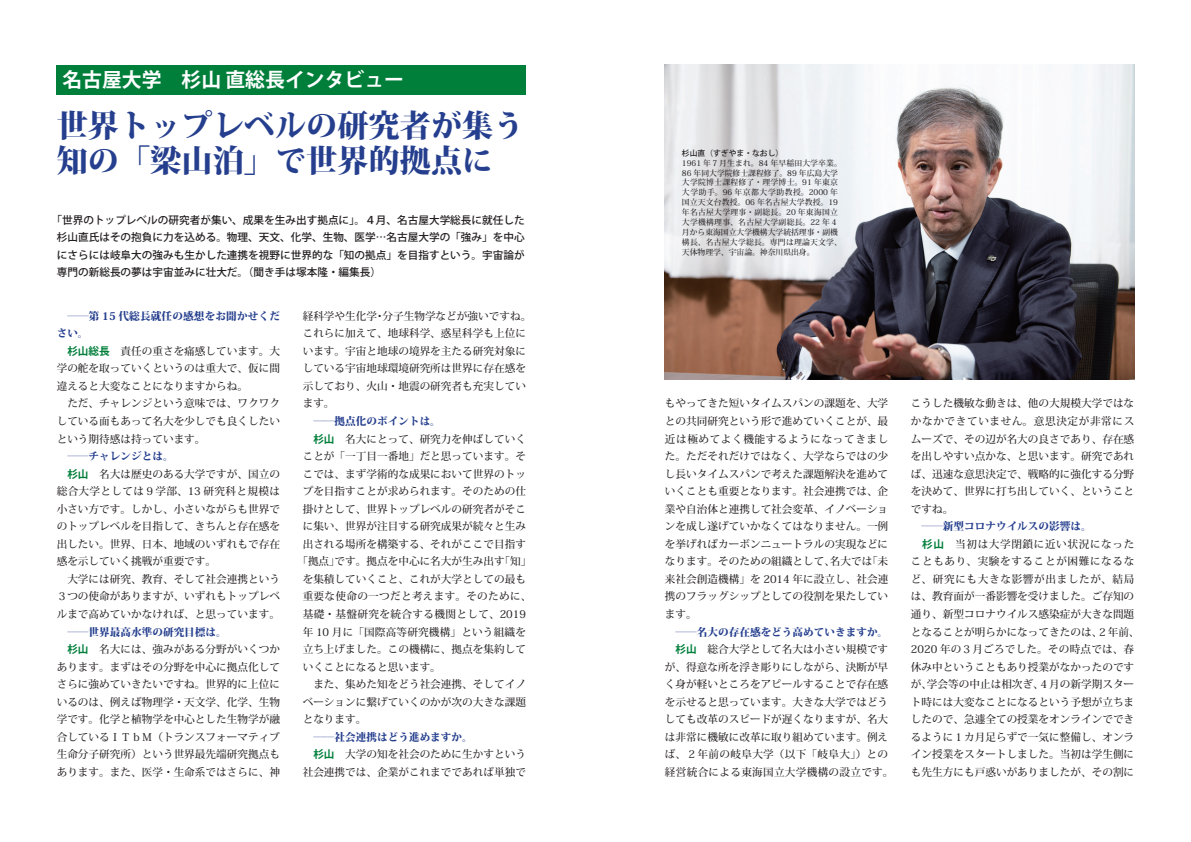
<style>
.page{position:relative;width:1191px;height:842px;background:#fff}
.page>*{position:absolute;margin:0;border:0;box-sizing:border-box;transform-origin:0 0}
.t1{font:800 31.2px "Koz Min Pro";color:#253f8e}
.t2{font:700 19.8px "Koz Go Pro";color:#fff}
.t3{font:500 10.6px/17.5px "Koz Min Pro";color:#231f20;text-align:justify}
.t4{font:500 10.6px/17.5px "Koz Go Pro";color:#231f20;text-align:justify}
.t5{font:800 10.6px/17.5px "Koz Min Pro";color:#253f8e}
.t6{font:500 10.6px "Koz Min Pro";letter-spacing:.035em;color:#231f20}
.t7{font:500 10.6px "Koz Min Pro";letter-spacing:.03em;color:#231f20}
.t8{font:500 7.8px/9.9px "Koz Min Pro";letter-spacing:.025em;color:#231f20}
.t9{font:500 7.8px "Koz Go Pro";color:#231f20}
.s1{font-family:"Koz Go Pro";font-weight:700;color:#007f3b}
</style>
<div class="page">
<div style="left:57px;top:65px;width:469px;height:29px;background:#007f3b"></div>
<img style="left:665px;top:65px;width:469px;height:314px">
<p class="t2" style="left:62px;top:67px;width:343px">名古屋大学　杉山 直総長インタビュー</p>
<p class="t1" style="left:57px;top:103px;width:469px">世界トップレベルの研究者が集う</p>
<p class="t1" style="left:57px;top:137px;width:438px">知の「梁山泊」で世界的拠点に</p>
<p class="t4" style="left:57px;top:211px;width:469px;text-indent:-5px">「世界のトップレベルの研究者が集い、成果を生み出す拠点に」。４月、名古屋大学総長に就任した杉山直氏はその抱負に力を込める。物理、天文、化学、生物、医学…名古屋大学の「強み」を中心にさらには岐阜大の強みも生かした連携を視野に世界的な「知の拠点」を目指すという。宇宙論が専門の新総長の夢は宇宙並みに壮大だ。（聞き手は塚本隆・編集長）</p>
<p class="t5" style="left:57px;top:307px;width:225px">　――第 15 代総長就任の感想をお聞かせください。</p>
<p class="t3" style="left:57px;top:342px;width:225px;text-indent:11px"><span class="s1">杉山総長</span>　責任の重さを痛感しています。大学の舵を取っていくというのは重大で、仮に間違えると大変なことになりますからね。</p>
<p class="t3" style="left:57px;top:394px;width:225px">　ただ、チャレンジという意味では、ワクワクしている面もあって名大を少しでも良くしたいという期待感は持っています。</p>
<p class="t5" style="left:57px;top:447px;width:118px">　――チャレンジとは。</p>
<p class="t3" style="left:57px;top:465px;width:225px"><span class="s1">　杉山</span>　名大は歴史のある大学ですが、国立の総合大学としては９学部、13 研究科と規模は小さい方です。しかし、小さいながらも世界でのトップレベルを目指して、きちんと存在感を出したい。世界、日本、地域のいずれもで存在感を示していく挑戦が重要です。</p>
<p class="t3" style="left:57px;top:570px;width:225px">　大学には研究、教育、そして社会連携という３つの使命がありますが、いずれもトップレベルまで高めていかなければ、と思っています。</p>
<p class="t5" style="left:57px;top:622px;width:172px">　――世界最高水準の研究目標は。</p>
<p class="t3" style="left:57px;top:640px;width:225px"><span class="s1">　杉山</span>　名大には、強みがある分野がいくつかあります。まずはその分野を中心に拠点化してさらに強めていきたいですね。世界的に上位にいるのは、例えば物理学・天文学、化学、生物学です。化学と植物学を中心とした生物学が融合しているＩＴｂＭ（トランスフォーマティブ生命分子研究所）という世界最先端研究拠点もあります。また、医学・生命系ではさらに、神</p>
<p class="t3" style="left:303px;top:307px;width:230px;text-align:left">経科学や生化学・分子生物学などが強いですね。これらに加えて、地球科学、惑星科学も上位にいます。宇宙と地球の境界を主たる研究対象にしている宇宙地球環境研究所は世界に存在感を示しており、火山・地震の研究者も充実しています。</p>
<p class="t5" style="left:303px;top:412px;width:140px">　――拠点化のポイントは。</p>
<p class="t3" style="left:303px;top:429px;width:225px"><span class="s1">　杉山</span>　名大にとって、研究力を伸ばしていく</p>
<p class="t3" style="left:303px;top:447px;width:225px">ことが「一丁目一番地」だと思っています。そ</p>
<p class="t3" style="left:303px;top:465px;width:225px">こでは、まず学術的な成果において世界のトッ</p>
<p class="t3" style="left:303px;top:482px;width:225px">プを目指すことが求められます。そのための仕</p>
<p class="t3" style="left:303px;top:500px;width:225px">掛けとして、世界トップレベルの研究者がそこ</p>
<p class="t3" style="left:303px;top:517px;width:225px">に集い、世界が注目する研究成果が続々と生み</p>
<p class="t3" style="left:303px;top:535px;width:225px">出される場所を構築する、それがここで目指す</p>
<p class="t3" style="left:297px;top:552px;width:235px">「拠点」です。拠点を中心に名大が生み出す「知」</p>
<p class="t3" style="left:303px;top:570px;width:225px">を集積していくこと、これが大学としての最も</p>
<p class="t7" style="left:303px;top:589px;width:230px">重要な使命の一つだと考えます。そのために、</p>
<p class="t6" style="left:303px;top:606px;width:225px">基礎・基盤研究を統合する機関として、2019</p>
<p class="t3" style="left:303px;top:622px;width:225px">年 10 月に「国際高等研究機構」という組織を</p>
<p class="t3" style="left:303px;top:640px;width:225px">立ち上げました。この機構に、拠点を集約して</p>
<p class="t3" style="left:303px;top:657px;width:140px">いくことになると思います。</p>
<p class="t3" style="left:303px;top:675px;width:225px">　また、集めた知をどう社会連携、そしてイノベーションに繋げていくのかが次の大きな課題となります。</p>
<p class="t5" style="left:303px;top:727px;width:172px">　――社会連携はどう進めますか。</p>
<p class="t3" style="left:303px;top:745px;width:225px"><span class="s1">　杉山</span>　大学の知を社会のために生かすという社会連携では、企業がこれまでであれば単独で</p>
<p class="t9" style="left:682px;top:148px;width:103px">杉山直（すぎやま・なおし）</p>
<p class="t8" style="left:682px;top:157px;width:161px">1961 年７月生まれ。84 年早稲田大学卒業。<br>86 年同大学院修士課程修了。89 年広島大学大学院博士課程修了・理学博士。91 年東京大学助手。96 年京都大学助教授。2000 年国立天文台教授。06 年名古屋大学教授。19年名古屋大学理事・副総長。20 年東海国立大学機構理事、名古屋大学副総長。22 年４月から東海国立大学機構大学統括理事・副機構長、名古屋大学総長。専門は理論天文学、天体物理学、宇宙論。神奈川県出身。</p>
<p class="t3" style="left:665px;top:394px;width:225px">もやってきた短いタイムスパンの課題を、大学との共同研究という形で進めていくことが、最近は極めてよく機能するようになってきました。ただそれだけではなく、大学ならではの少し長いタイムスパンで考えた課題解決を進めていくことも重要となります。社会連携では、企業や自治体と連携して社会変革、イノベーションを成し遂げていかなくてはなりません。一例を挙げればカーボンニュートラルの実現などになります。そのための組織として、名大では「未来社会創造機構」を 2014 年に設立し、社会連携のフラッグシップとしての役割を果たしています。</p>
<p class="t5" style="left:665px;top:622px;width:225px">　――名大の存在感をどう高めていきますか。</p>
<p class="t3" style="left:665px;top:640px;width:230px;text-align:left"><span class="s1">　杉山</span>　総合大学として名大は小さい規模ですが、得意な所を浮き彫りにしながら、決断が早く身が軽いところをアピールすることで存在感を示せると思っています。大きな大学ではどうしても改革のスピードが遅くなりますが、名大は非常に機敏に改革に取り組めています。例えば、２年前の岐阜大学（以下「岐阜大」）との経営統合による東海国立大学機構の設立です。</p>
<p class="t3" style="left:911px;top:394px;width:225px">こうした機敏な動きは、他の大規模大学ではなかなかできていません。意思決定が非常にスムーズで、その辺が名大の良さであり、存在感を出しやすい点かな、と思います。研究であれば、迅速な意思決定で、戦略的に強化する分野を決めて、世界に打ち出していく、ということですね。</p>
<p class="t5" style="left:911px;top:517px;width:182px">　――新型コロナウイルスの影響は。</p>
<p class="t3" style="left:911px;top:535px;width:230px;text-align:left"><span class="s1">　杉山</span>　当初は大学閉鎖に近い状況になったこともあり、実験をすることが困難になるなど、研究にも大きな影響が出ましたが、結局は、教育面が一番影響を受けました。ご存知の通り、新型コロナウイルス感染症が大きな問題となることが明らかになってきたのは、２年前、<br>2020 年の３月ごろでした。その時点では、春休み中ということもあり授業がなかったのですが、学会等の中止は相次ぎ、４月の新学期スタート時には大変なことになるという予想が立ちましたので、急遽全ての授業をオンラインでできるように１カ月足らずで一気に整備し、オンライン授業をスタートしました。当初は学生側にも先生方にも戸惑いがありましたが、その割に</p>
</div>
